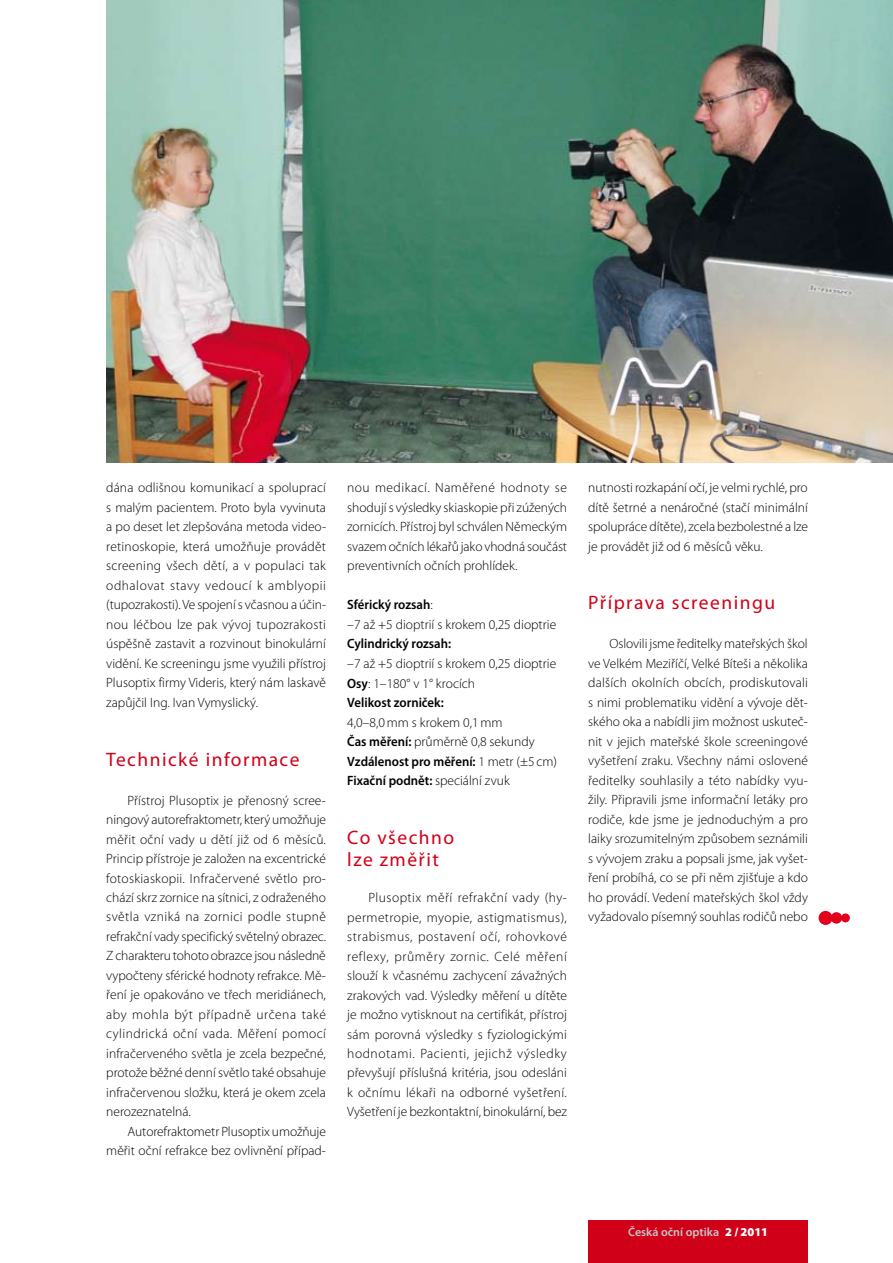
<style>
.page{position:relative;width:893px;height:1263px;background:#fff}
.page>*{position:absolute;margin:0;border:0;box-sizing:border-box;transform-origin:0 0}
.t1{font:19.5px/22.5px "Myriad Pro";letter-spacing:.075em;color:#d10019}
.t2{font:300 13.5px/19.5px "Myriad Pro";color:#000;text-align:justify}
.t3{font:600 13.5px "Myriad Pro";color:#000;scale:.95 1}
.t4{font:600 12px "Myriad Pro";color:#c5c6c8}
.s1{font-weight:600}
.s2{font-weight:900;color:#fff}
</style>
<div class="page">
<div style="left:588px;top:1220px;width:220px;height:43px;background:#d10019"></div>
<img style="left:106px;top:0;width:787px;height:462px">
<div style="left:819px;top:911px;width:14px;height:14px;background:#e2001a;border-radius:50%"></div>
<div style="left:831px;top:912px;width:11px;height:12px;background:#e2001a;border-radius:50%"></div>
<div style="left:841px;top:913px;width:9px;height:9px;background:#e2001a;border-radius:50%"></div>
<p class="t2" style="left:106px;top:478px;width:221px">dána odlišnou komunikací a spoluprací s malým pacientem. Proto byla vyvinuta a po deset let zlepšována metoda video&shy;retinoskopie, která umožňuje provádět screening všech dětí, a v populaci tak odhalovat stavy vedoucí k amblyopii (tupozrakosti). Ve spojení s včasnou a účin&shy;nou léčbou lze pak vývoj tupozrakosti úspěšně zastavit a rozvinout binokulární vidění. Ke screeningu jsme využili přístroj Plusoptix firmy Videris, který nám laskavě zapůjčil Ing. Ivan Vymyslický.</p>
<h1 class="t1" style="left:106px;top:748px;width:195px">Technické informace</h1>
<p class="t2" style="left:106px;top:790px;width:221px;text-indent:21px">Přístroj Plusoptix je přenosný scree&shy;ningový autorefraktometr, který umožňuje měřit oční vady u dětí již od 6 měsíců.<br>Princip přístroje je založen na excentrické fotoskiaskopii. Infračervené světlo pro&shy;chází skrz zornice na sítnici, z odraženého světla vzniká na zornici podle stupně refrakční vady specifický světelný obrazec.<br>Z charakteru tohoto obrazce jsou následně vypočteny sférické hodnoty refrakce. Mě&shy;ření je opakováno ve třech meridiánech, aby mohla být případně určena také cylindrická oční vada. Měření pomocí infračerveného světla je zcela bezpečné, protože běžné denní světlo také obsahuje infračervenou složku, která je okem zcela nerozeznatelná.</p>
<p class="t2" style="left:106px;top:1122px;width:221px;text-align:right">Autorefraktometr Plusoptix umožňuje měřit oční refrakce bez ovlivnění případ-</p>
<p class="t2" style="left:347px;top:478px;width:221px">nou medikací. Naměřené hodnoty se shodují s výsledky skiaskopie při zúžených zornicích. Přístroj byl schválen Německým svazem očních lékařů jako vhodná součást preventivních očních prohlídek.</p>
<p class="t2" style="left:347px;top:595px;width:210px"><span class="s1">Sférický rozsah</span>:<br>–7 až +5 dioptrií s krokem 0,25 dioptrie</p>
<p class="t3" style="left:347px;top:636px;width:111px">Cylindrický rozsah:</p>
<p class="t2" style="left:347px;top:654px;width:210px;text-align:left">–7 až +5 dioptrií s krokem 0,25 dioptrie<br><span class="s1">Osy</span>: 1–180° v 1° krocích<br><span class="s1">Velikost zorniček:</span></p>
<p class="t2" style="left:347px;top:712px;width:211px;text-align:left">4,0–8,0mm s krokem 0,1mm<br><span class="s1">Čas měření:</span> průměrně 0,8 sekundy<br><span class="s1">Vzdálenost pro měření:</span> 1 metr (±5 cm)<br><span class="s1">Fixační podnět:</span> speciální zvuk</p>
<h1 class="t1" style="left:347px;top:826px;width:108px">Co všechno lze změřit</h1>
<p class="t2" style="left:347px;top:888px;width:221px;text-indent:21px">Plusoptix měří refrakční vady (hy&shy;permetropie, myopie, astigmatismus), strabismus, postavení očí, rohovkové reflexy, průměry zornic. Celé měření slouží k včasnému zachycení závažných zrakových vad. Výsledky měření u dítěte je možno vytisknout na certifikát, přístroj sám porovná výsledky s fyziologickými hodnotami. Pacienti, jejichž výsledky převyšují příslušná kritéria, jsou odesláni k očnímu lékaři na odborné vyšetření.<br>Vyšetření je bezkontaktní, binokulární, bez</p>
<p class="t2" style="left:588px;top:478px;width:221px">nutnosti rozkapání očí, je velmi rychlé, pro dítě šetrné a nenáročné (stačí minimální spolupráce dítěte), zcela bezbolestné a lze je provádět již od 6 měsíců věku.</p>
<h1 class="t1" style="left:588px;top:592px;width:188px">Příprava screeningu</h1>
<p class="t2" style="left:588px;top:634px;width:221px;text-indent:21px">Oslovili jsme ředitelky mateřských škol ve Velkém Meziříčí, Velké Bíteši a několika dalších okolních obcích, prodiskutovali s nimi problematiku vidění a vývoje dět&shy;ského oka a nabídli jim možnost uskuteč&shy;nit v jejich mateřské škole screeningové vyšetření zraku. Všechny námi oslovené ředitelky souhlasily a této nabídky vyu&shy;žily. Připravili jsme informační letáky pro rodiče, kde jsme je jednoduchým a pro laiky srozumitelným způsobem seznámili s vývojem zraku a popsali jsme, jak vyšet&shy;ření probíhá, co se při něm zjišťuje a kdo ho provádí. Vedení mateřských škol vždy vyžadovalo písemný souhlas rodičů nebo</p>
<p class="t4" style="left:628px;top:1225px;width:141px">Česká oční optika <span class="s2">2 / 2011</span></p>
</div>
